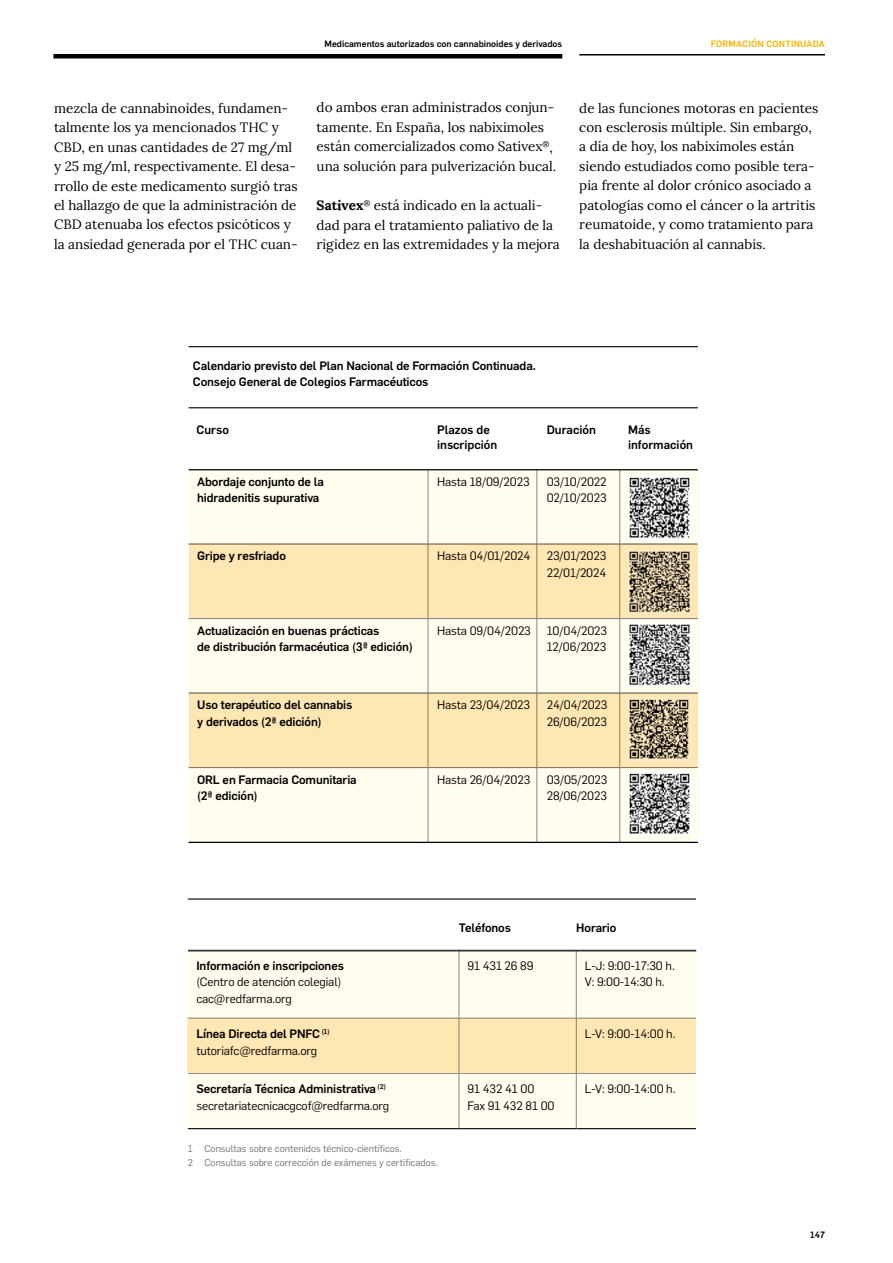
<style>
.page{position:relative;width:893px;height:1263px;background:#fff}
.page>*{position:absolute;margin:0;border:0;box-sizing:border-box;transform-origin:0 0}
.t1{font:13.5px/19.5px "Lora";color:#000}
.t2{font:12px/16.5px "Flama";letter-spacing:-.01em;color:#000}
.t3{font:500 12px/16.5px "Flama";letter-spacing:-.01em;color:#000}
.t4{font:9.75px/13.5px "Flama";color:#706f6f}
.t5{font:500 9px "Flama";color:#000}
.t6{font:500 9px "Flama";letter-spacing:.02em;color:#fab400}
.s1{font-weight:700}
.s2{font-weight:500}
</style>
<div class="page">
<div style="left:53px;top:54px;width:509px;height:5px;background:#000"></div>
<hr style="left:579px;top:54px;width:246px;height:2px;background:#000">
<div style="left:189px;top:469px;width:509px;height:373px;background:#fffdee"></div>
<hr style="left:189px;top:618px;width:509px;height:1px;background:#878787">
<img style="left:628px;top:623px;width:63px;height:63px">
<img style="left:628px;top:771px;width:63px;height:64px">
<img style="left:628px;top:476px;width:63px;height:64px">
<hr style="left:189px;top:407px;width:509px;height:1px;background:#000">
<hr style="left:189px;top:346px;width:509px;height:1px;background:#000">
<div style="left:429px;top:469px;width:108px;height:348px;background:#fffdee"></div>
<div style="left:538px;top:469px;width:78px;height:356px;background:#fffdee"></div>
<hr style="left:537px;top:469px;width:1px;height:374px;background:#878787">
<hr style="left:428px;top:469px;width:1px;height:374px;background:#878787">
<hr style="left:619px;top:469px;width:1px;height:374px;background:#878787">
<svg style="left:189px;top:544px;width:509px;height:74px;background:#f2dbaa"></svg>
<svg style="left:189px;top:693px;width:509px;height:75px;background:#f0d9a9"></svg>
<hr style="left:189px;top:469px;width:509px;height:1px;background:#000">
<hr style="left:189px;top:842px;width:509px;height:1px;background:#000">
<div style="left:188px;top:951px;width:508px;height:177px;background:#fffdee"></div>
<hr style="left:188px;top:898px;width:271px;height:1px;background:#000">
<hr style="left:459px;top:898px;width:117px;height:1px;background:#000">
<hr style="left:576px;top:898px;width:120px;height:1px;background:#000">
<hr style="left:188px;top:1128px;width:271px;height:1px;background:#000">
<hr style="left:459px;top:1128px;width:117px;height:1px;background:#000">
<hr style="left:576px;top:1128px;width:120px;height:1px;background:#000">
<hr style="left:459px;top:950px;width:1px;height:68px;background:#878787">
<hr style="left:576px;top:950px;width:1px;height:68px;background:#878787">
<hr style="left:188px;top:1073px;width:271px;height:1px;background:#878787">
<hr style="left:459px;top:1073px;width:1px;height:55px;background:#878787">
<hr style="left:459px;top:1073px;width:117px;height:1px;background:#878787">
<hr style="left:576px;top:1073px;width:1px;height:55px;background:#878787">
<hr style="left:576px;top:1073px;width:120px;height:1px;background:#878787">
<div style="left:187px;top:1018px;width:509px;height:55px;background:#ffe7b3"></div>
<hr style="left:188px;top:950px;width:508px;height:1px;background:#000">
<p class="t5" style="left:324px;top:37px;width:239px">Medicamentos autorizados con cannabinoides y derivados</p>
<p class="t6" style="left:711px;top:37px;width:116px">FORMACIÓN CONTINUADA</p>
<p class="t1" style="left:54px;top:97px;width:245px">mezcla de cannabinoides, fundamen&shy;talmente los ya mencionados THC y CBD, en unas cantidades de 27 mg/ml y 25 mg/ml, respectivamente. El desa&shy;rrollo de este medicamento surgió tras el hallazgo de que la administración de CBD atenuaba los efectos psicóticos y la ansiedad generada por el THC cuan-</p>
<p class="t1" style="left:317px;top:97px;width:241px">do ambos eran administrados conjun&shy;tamente. En España, los nabiximoles están comercializados como Sativex<sup>®</sup>, una solución para pulverización bucal.</p>
<p class="t1" style="left:317px;top:195px;width:245px"><span class="s1">Sativex</span><sup>®</sup> está indicado en la actuali&shy;dad para el tratamiento paliativo de la rigidez en las extremidades y la mejora</p>
<p class="t1" style="left:579px;top:97px;width:241px">de las funciones motoras en pacientes con esclerosis múltiple. Sin embargo, a día de hoy, los nabiximoles están siendo estudiados como posible tera&shy;pia frente al dolor crónico asociado a patologías como el cáncer o la artritis reumatoide, y como tratamiento para la deshabituación al cannabis.</p>
<p class="t3" style="left:193px;top:356px;width:344px">Calendario previsto del Plan Nacional de Formación Continuada.<br>Consejo General de Colegios Farmacéuticos</p>
<p class="t3" style="left:197px;top:420px;width:34px">Curso</p>
<p class="t3" style="left:437px;top:421px;width:62px;line-height:15px">Plazos de inscripción</p>
<p class="t3" style="left:547px;top:420px;width:51px">Duración</p>
<p class="t3" style="left:628px;top:421px;width:67px;line-height:15px">Más información</p>
<p class="t3" style="left:197px;top:472px;width:128px">Abordaje conjunto de la hidradenitis supurativa</p>
<p class="t2" style="left:437px;top:473px;width:94px">Hasta 18/09/2023</p>
<p class="t2" style="left:547px;top:473px;width:61px">03/10/2022<br>02/10/2023</p>
<p class="t3" style="left:197px;top:547px;width:90px">Gripe y resfriado</p>
<p class="t2" style="left:437px;top:547px;width:95px">Hasta 04/01/2024</p>
<p class="t2" style="left:547px;top:547px;width:61px">23/01/2023<br>22/01/2024</p>
<p class="t3" style="left:197px;top:621px;width:217px">Actualización en buenas prácticas<br>de distribución farmacéutica (3ª edición)</p>
<p class="t2" style="left:437px;top:622px;width:95px">Hasta 09/04/2023</p>
<p class="t2" style="left:547px;top:622px;width:62px">10/04/2023<br>12/06/2023</p>
<p class="t3" style="left:197px;top:696px;width:157px">Uso terapéutico del cannabis y derivados (2ª edición)</p>
<p class="t2" style="left:437px;top:696px;width:94px">Hasta 23/04/2023</p>
<p class="t2" style="left:547px;top:696px;width:62px">24/04/2023<br>26/06/2023</p>
<p class="t3" style="left:197px;top:770px;width:161px">ORL en Farmacia Comunitaria (2ª edición)</p>
<p class="t2" style="left:437px;top:771px;width:95px">Hasta 26/04/2023</p>
<p class="t2" style="left:547px;top:771px;width:62px">03/05/2023<br>28/06/2023</p>
<p class="t3" style="left:196px;top:956px;width:149px">Información e inscripciones</p>
<p class="t2" style="left:196px;top:973px;width:147px">(Centro de atención colegial) cac@redfarma.org</p>
<p class="t3" style="left:459px;top:918px;width:54px">Teléfonos</p>
<p class="t3" style="left:576px;top:918px;width:42px">Horario</p>
<p class="t2" style="left:467px;top:957px;width:68px">91 431 26 89</p>
<p class="t2" style="left:585px;top:957px;width:91px">L-J: 9:00-17:30 h.<br>V: 9:00-14:30 h.</p>
<p class="t2" style="left:196px;top:1025px;width:135px"><span class="s2">Línea Directa del PNFC</span> <sup>(1) </sup>tutoriafc@redfarma.org</p>
<p class="t2" style="left:585px;top:1025px;width:92px">L-V: 9:00-14:00 h.</p>
<p class="t2" style="left:196px;top:1080px;width:194px"><span class="s2">Secretaría Técnica Administrativa</span> <sup>(2) </sup>secretariatecnicacgcof@redfarma.org</p>
<p class="t2" style="left:467px;top:1080px;width:89px">91 432 41 00<br>Fax 91 432 81 00</p>
<p class="t2" style="left:585px;top:1080px;width:92px">L-V: 9:00-14:00 h.</p>
<p class="t4" style="left:188px;top:1141px;width:251px">1 Consultas sobre contenidos técnico-científicos.<br>2 Consultas sobre corrección de exámenes y certificados.</p>
<p class="t5" style="left:810px;top:1228px;width:17px">147</p>
</div>
